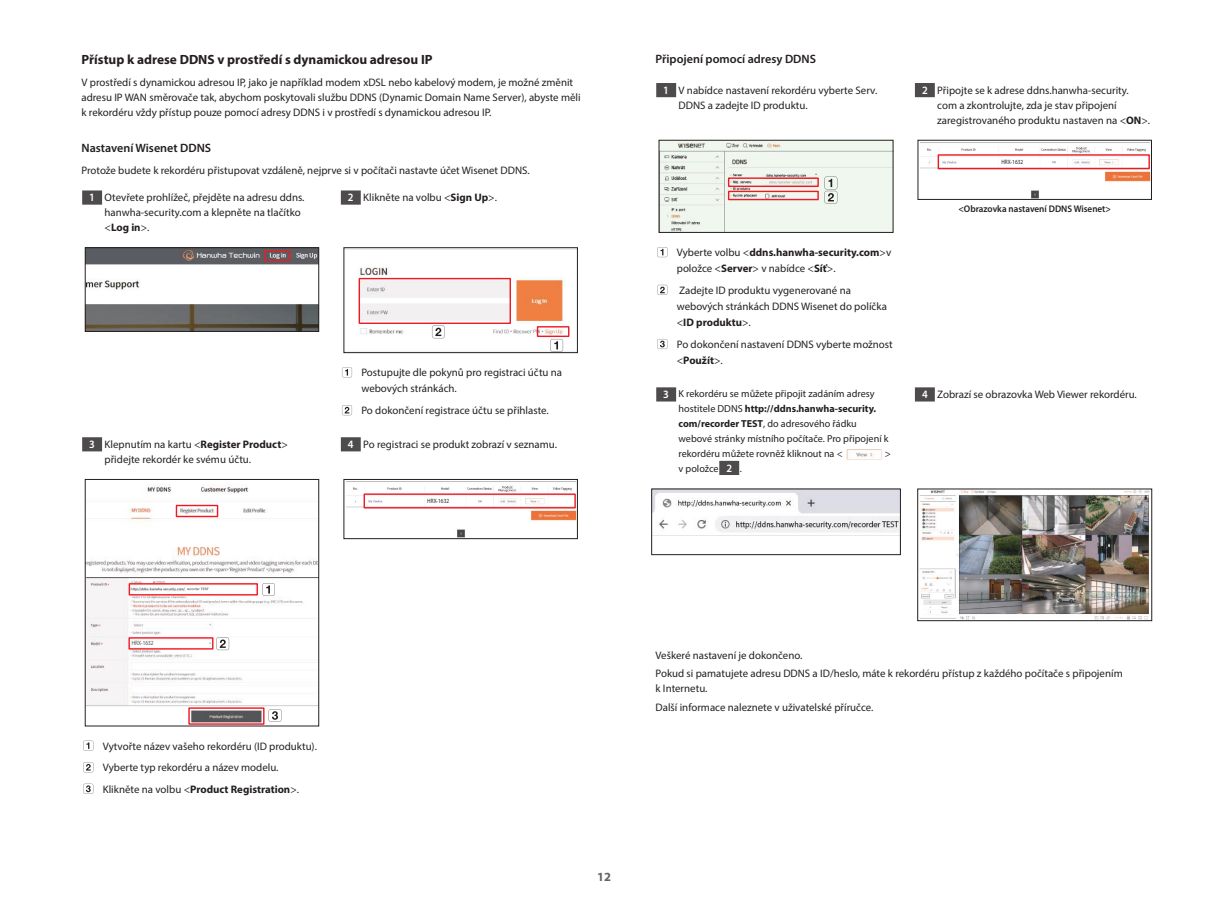
<style>
.page{position:relative;width:1219px;height:911px;background:#fff}
.page>*{position:absolute;margin:0;border:0;box-sizing:border-box;transform-origin:0 0}
.t1{font:700 13.38px "Myriad Pro";color:#241f1f}
.t2{font:700 12.5px "Myriad Pro";color:#656365}
.t3{font:600 12.12px "Myriad Pro";color:#241f1f}
.t4{font:10.88px/15px "Myriad Pro";color:#241f1f}
.t5{font:10.12px/15px "Myriad Pro";color:#241f1f}
.t6{font:600 9.62px "Myriad Pro";color:#241f1f;scale:.95 1}
.t7{font:6.25px "Myriad Pro";color:#241f1f;scale:.85 1}
.t8{font:6.25px "Myriad Pro";color:#4e4b4c;scale:.85 1}
.s1{font-weight:600;font-size:11.25px;color:#fff}
.s2{font-weight:700}
</style>
<div class="page">
<div style="left:82px;top:190px;width:20px;height:15px;background:#4e4b4c"></div>
<div style="left:341px;top:190px;width:20px;height:15px;background:#4e4b4c"></div>
<img style="left:87px;top:249px;width:230px;height:80px">
<div style="left:85px;top:247px;width:234px;height:84px;border:1px solid #241f1f"></div>
<div style="left:264px;top:250px;width:27px;height:11px;border:1px solid #ef1923"></div>
<img style="left:346px;top:249px;width:230px;height:101px">
<div style="left:344px;top:247px;width:234px;height:106px;border:1px solid #241f1f"></div>
<div style="left:359px;top:278px;width:152px;height:46px;border:1px solid #ef1923"></div>
<div style="left:537px;top:326px;width:32px;height:11px;border:1px solid #ef1923"></div>
<svg style="left:342px;top:367px;width:10px;height:10px"></svg>
<svg style="left:342px;top:405px;width:10px;height:10px"></svg>
<div style="left:82px;top:437px;width:20px;height:14px;background:#4e4b4c"></div>
<div style="left:341px;top:437px;width:20px;height:14px;background:#4e4b4c"></div>
<img style="left:87px;top:485px;width:230px;height:89px">
<img style="left:87px;top:577px;width:230px;height:145px">
<svg style="left:187px;top:587px;width:22px;height:3px"></svg>
<div style="left:85px;top:479px;width:234px;height:247px;border:1px solid #241f1f"></div>
<div style="left:188px;top:707px;width:77px;height:17px;border:1px solid #ef1923"></div>
<div style="left:129px;top:583px;width:129px;height:12px;border:1px solid #ef1923"></div>
<div style="left:128px;top:637px;width:85px;height:12px;border:1px solid #ef1923"></div>
<div style="left:132px;top:640px;width:76px;height:6px;background:#fff"></div>
<div style="left:176px;top:505px;width:42px;height:12px;border:1px solid #ef1923"></div>
<img style="left:346px;top:481px;width:230px;height:56px">
<svg style="left:474px;top:498px;width:12px;height:5px"></svg>
<div style="left:344px;top:479px;width:234px;height:60px;border:1px solid #241f1f"></div>
<div style="left:364px;top:493px;width:212px;height:15px;border:1px solid #ef1923"></div>
<div style="left:427px;top:498px;width:34px;height:5px;background:#fff"></div>
<svg style="left:83px;top:740px;width:10px;height:10px"></svg>
<svg style="left:83px;top:762px;width:10px;height:10px"></svg>
<svg style="left:83px;top:783px;width:10px;height:11px"></svg>
<div style="left:656px;top:83px;width:20px;height:14px;background:#4e4b4c"></div>
<div style="left:915px;top:83px;width:20px;height:14px;background:#4e4b4c"></div>
<img style="left:661px;top:142px;width:230px;height:89px">
<div style="left:659px;top:140px;width:234px;height:93px;border:1px solid #241f1f"></div>
<div style="left:728px;top:177px;width:91px;height:10px;border:1px solid #ef1923"></div>
<div style="left:728px;top:191px;width:91px;height:9px;border:1px solid #ef1923"></div>
<img style="left:920px;top:142px;width:230px;height:56px">
<svg style="left:1048px;top:159px;width:12px;height:5px"></svg>
<div style="left:918px;top:140px;width:234px;height:60px;border:1px solid #241f1f"></div>
<div style="left:938px;top:154px;width:212px;height:15px;border:1px solid #ef1923"></div>
<div style="left:1001px;top:159px;width:34px;height:5px;background:#fff"></div>
<svg style="left:657px;top:247px;width:10px;height:10px"></svg>
<svg style="left:657px;top:285px;width:10px;height:10px"></svg>
<svg style="left:657px;top:339px;width:10px;height:10px"></svg>
<div style="left:656px;top:387px;width:20px;height:14px;background:#4e4b4c"></div>
<img style="left:846px;top:449px;width:37px;height:11px">
<div style="left:719px;top:461px;width:20px;height:14px;background:#4e4b4c"></div>
<div style="left:915px;top:387px;width:20px;height:14px;background:#4e4b4c"></div>
<img style="left:653px;top:491px;width:246px;height:45px">
<div style="left:651px;top:489px;width:250px;height:66px;border:1px solid #241f1f"></div>
<img style="left:920px;top:491px;width:230px;height:128px">
<div style="left:917px;top:489px;width:235px;height:132px;border:1px solid #241f1f"></div>
<svg style="left:432px;top:325px;width:13px;height:13px"></svg>
<svg style="left:550px;top:339px;width:13px;height:13px"></svg>
<svg style="left:262px;top:583px;width:13px;height:13px"></svg>
<svg style="left:216px;top:637px;width:13px;height:13px"></svg>
<svg style="left:269px;top:709px;width:12px;height:13px"></svg>
<svg style="left:824px;top:177px;width:13px;height:27px"></svg>
<p class="t1" style="left:81px;top:51px;width:353px">Přístup k adrese DDNS v prostředí s dynamickou adresou IP</p>
<p class="t4" style="left:81px;top:75px;width:501px">V prostředí s dynamickou adresou IP, jako je například modem xDSL nebo kabelový modem, je možné změnit adresu IP WAN směrovače tak, abychom poskytovali službu DDNS (Dynamic Domain Name Server), abyste měli k rekordéru vždy přístup pouze pomocí adresy DDNS i v prostředí s dynamickou adresou IP.</p>
<p class="t3" style="left:81px;top:140px;width:131px">Nastavení Wisenet DDNS</p>
<p class="t4" style="left:81px;top:163px;width:450px">Protože budete k rekordéru přistupovat vzdáleně, nejprve si v počítači nastavte účet Wisenet DDNS.</p>
<p class="t4" style="left:105px;top:190px;width:201px;text-indent:-15px"><span class="s1">1</span> Otevřete prohlížeč, přejděte na adresu ddns. hanwha-security.com a klepněte na tlačítko &lt;<span class="s2">Log in</span>&gt;.</p>
<p class="t4" style="left:348px;top:190px;width:151px"><span class="s1">2</span> Klikněte na volbu &lt;<span class="s2">Sign Up</span>&gt;.</p>
<p class="t4" style="left:361px;top:364px;width:202px;line-height:16.2px">Postupujte dle pokynů pro registraci účtu na webových stránkách.</p>
<p class="t4" style="left:361px;top:403px;width:189px">Po dokončení registrace účtu se přihlaste.</p>
<p class="t4" style="left:105px;top:436px;width:185px;text-indent:-15px"><span class="s1">3</span> Klepnutím na kartu &lt;<span class="s2">Register Product</span>&gt; přidejte rekordér ke svému účtu.</p>
<p class="t4" style="left:348px;top:436px;width:211px"><span class="s1">4</span> Po registraci se produkt zobrazí v seznamu.</p>
<p class="t7" style="left:427px;top:497px;width:27px">HRX-1632</p>
<p class="t3" style="left:656px;top:52px;width:162px">Připojení pomocí adresy DDNS</p>
<p class="t4" style="left:679px;top:82px;width:200px;text-indent:-15px"><span class="s1">1</span> V nabídce nastavení rekordéru vyberte Serv.<br>DDNS a zadejte ID produktu.</p>
<p class="t4" style="left:937px;top:82px;width:214px;text-indent:-15px"><span class="s1">2</span> Připojte se k adrese ddns.hanwha-security. com a zkontrolujte, zda je stav připojení zaregistrovaného produktu nastaven na &lt;<span class="s2">ON</span> &gt;.</p>
<p class="t7" style="left:1001px;top:158px;width:27px">HRX-1632</p>
<p class="t4" style="left:677px;top:244px;width:216px;line-height:16.2px">Vyberte volbu &lt;<span class="s2">ddns.hanwha-security.com</span>&gt;v položce &lt;<span class="s2">Server</span>&gt; v nabídce &lt;<span class="s2">Síť</span>&gt;.</p>
<p class="t4" style="left:677px;top:282px;width:212px;line-height:16.2px">Zadejte ID produktu vygenerované na webových stránkách DDNS Wisenet do políčka &lt;<span class="s2">ID produktu</span>&gt;.</p>
<p class="t4" style="left:677px;top:336px;width:217px;line-height:16.2px">Po dokončení nastavení DDNS vyberte možnost &lt;<span class="s2">Použít</span>&gt;.</p>
<p class="t5" style="left:679px;top:386px;width:212px;text-indent:-15px"><span class="s1">3</span> K rekordéru se můžete připojit zadáním adresy hostitele DDNS <span class="s2">http://ddns.hanwha-security. com/recorder TEST</span>, do adresového řádku webové stránky místního počítače. Pro připojení k rekordéru můžete rovněž kliknout na &lt;</p>
<p class="t5" style="left:885px;top:446px;width:8px">&gt;</p>
<p class="t5" style="left:679px;top:461px;width:65px">v položce <span class="s1">2</span> .</p>
<p class="t6" style="left:958px;top:202px;width:162px">&lt;Obrazovka nastavení DDNS Wisenet&gt;</p>
<p class="t4" style="left:922px;top:387px;width:216px"><span class="s1">4</span> Zobrazí se obrazovka Web Viewer rekordéru.</p>
<p class="t8" style="left:132px;top:639px;width:27px">HRX-1632</p>
<p class="t4" style="left:103px;top:735px;width:216px;line-height:21.6px">Vytvořte název vašeho rekordéru (ID produktu).<br>Vyberte typ rekordéru a název modelu.<br>Klikněte na volbu &lt;<span class="s2">Product Registration</span>&gt;.</p>
<p class="t4" style="left:656px;top:646px;width:469px;line-height:18.5px">Veškeré nastavení je dokončeno.<br>Pokud si pamatujete adresu DDNS a ID/heslo, máte k rekordéru přístup z každého počítače s připojením</p>
<p class="t4" style="left:656px;top:679px;width:219px;line-height:18.5px">k Internetu.<br>Další informace naleznete v uživatelské příručce.</p>
<p class="t2" style="left:597px;top:869px;width:15px">12</p>
</div>
